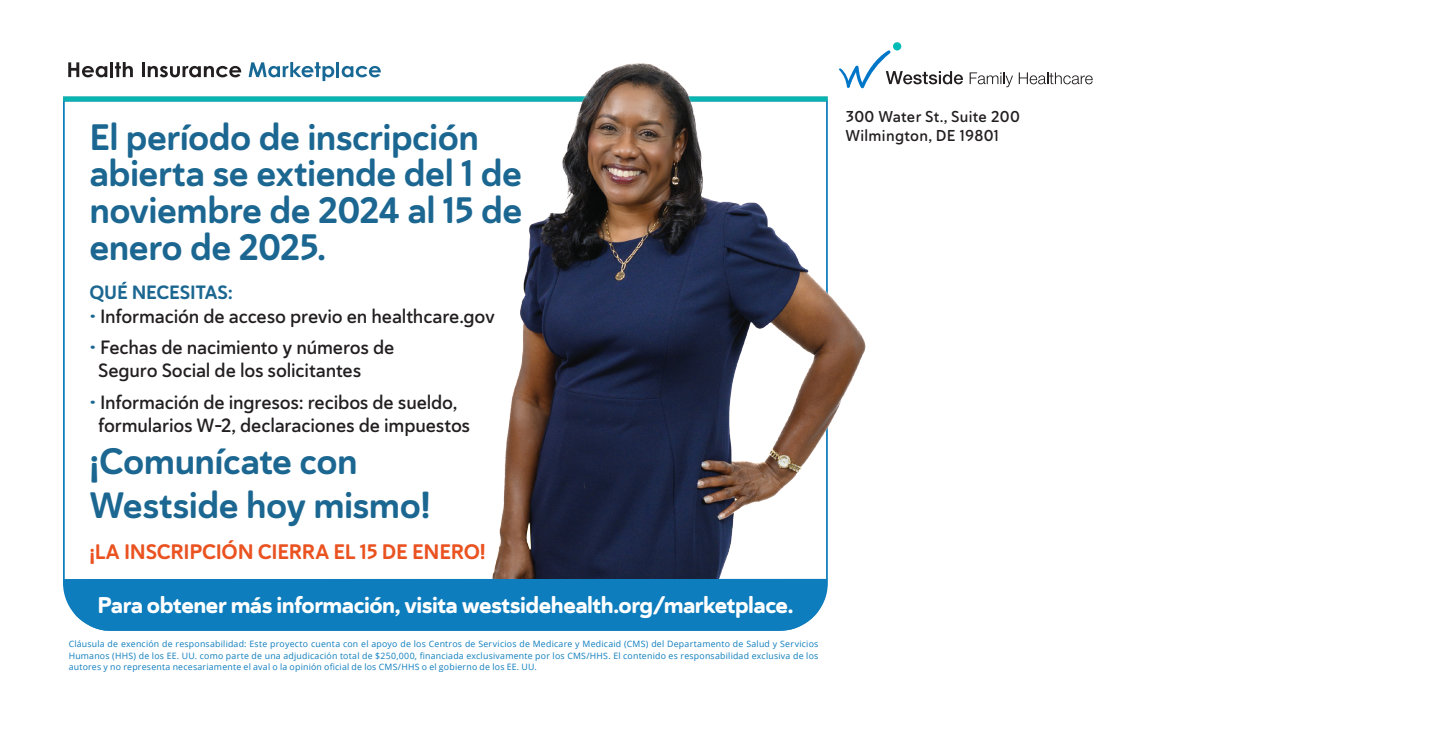
<style>
.page{position:relative;width:1449px;height:756px;background:#fff}
.page>*{position:absolute;margin:0;border:0;box-sizing:border-box;transform-origin:0 0}
.Body{font:36.75px/36.8px "Haboro Soft Nor Bol";letter-spacing:-.015em;color:#1b6791;text-align:justify}
.t1{font:22.75px "Haboro Soft Nor Ex B";letter-spacing:-.02em;color:#fff}
.Body-2{font:21px "Haboro Soft Nor Bol";letter-spacing:-.015em;color:#ea5220}
.Body-3{font:19.25px/23.1px "Haboro Soft Nor Dem";letter-spacing:-.01em;color:#231f20}
.Body-4{font:19.25px "Haboro Soft Nor Bol";letter-spacing:-.01em;color:#1b6791}
.t2{font:15.75px "Haboro Soft Nor Dem";letter-spacing:.02em;color:#231f20}
.Body-5{font:8.75px/11.5px "Open Sans";letter-spacing:.025em;color:#0d7dbd;text-align:justify}
.s1{font-family:"Haboro Soft Nor Bol";color:#1b6791}
</style>
<div class="page">
<div style="left:893px;top:42px;width:8px;height:8px;background:#00bbb5;border-radius:50%"></div>
<svg style="left:868px;top:50px;width:95px;height:35px"></svg>
<svg style="left:970px;top:72px;width:43px;height:15px"></svg>
<svg style="left:1019px;top:72px;width:74px;height:12px"></svg>
<div style="left:64px;top:579px;width:763px;height:52px;background:#0d7dbd"></div>
<svg style="left:63px;top:96px;width:343px;height:6px;background:#21b6b6"></svg>
<svg style="left:68px;top:62px;width:39px;height:15px"></svg>
<hr style="left:110px;top:62px;width:3px;height:15px;background:#231f20">
<svg style="left:115px;top:62px;width:18px;height:15px"></svg>
<hr style="left:142px;top:62px;width:3px;height:15px;background:#231f20">
<svg style="left:148px;top:66px;width:93px;height:11px"></svg>
<svg style="left:249px;top:62px;width:132px;height:19px"></svg>
<img style="left:406px;top:63px;width:462px;height:516px">
<p class="t2" style="left:845px;top:106px;width:176px">300 Water St., Suite 200</p>
<p class="Body" style="left:89px;top:118px;width:391px">El período de inscripción</p>
<p class="t2" style="left:845px;top:125px;width:155px">Wilmington, DE 19801</p>
<p class="Body" style="left:89px;top:155px;width:435px">abierta se extiende del 1 de noviembre de 2024 al 15 de enero de 2025.</p>
<p class="Body-4" style="left:89px;top:280px;width:145px">QUÉ NECESITAS:</p>
<p class="Body-3" style="left:89px;top:304px;width:407px"><span class="s1">•</span> Información de acceso previo en healthcare.gov</p>
<p class="Body-3" style="left:89px;top:336px;width:306px"><span class="s1">•</span> Fechas de nacimiento y números de</p>
<p class="Body-3" style="left:98px;top:359px;width:265px">Seguro Social de los solicitantes</p>
<p class="Body-3" style="left:98px;top:390px;width:374px;text-indent:-9px"><span class="s1">•</span> Información de ingresos: recibos de sueldo, formularios W-2, declaraciones de impuestos</p>
<p class="Body" style="left:89px;top:439px;width:343px;line-height:44.1px">¡Comunícate con<br>Westside hoy mismo!</p>
<p class="Body-2" style="left:89px;top:538px;width:398px">¡LA INSCRIPCIÓN CIERRA EL 15 DE ENERO!</p>
<p class="t1" style="left:97px;top:590px;width:698px">Para obtener más información, visita westsidehealth.org/marketplace.</p>
<p class="Body-5" style="left:69px;top:638px;width:751px">Cláusula de exención de responsabilidad: Este proyecto cuenta con el apoyo de los Centros de Servicios de Medicare y Medicaid (CMS) del Departamento de Salud y Servicios Humanos (HHS) de los EE. UU. como parte de una adjudicación total de $250,000, financiada exclusivamente por los CMS/HHS. El contenido es responsabilidad exclusiva de los autores y no representa necesariamente el aval o la opinión oficial de los CMS/HHS o el gobierno de los EE. UU.</p>
</div>
